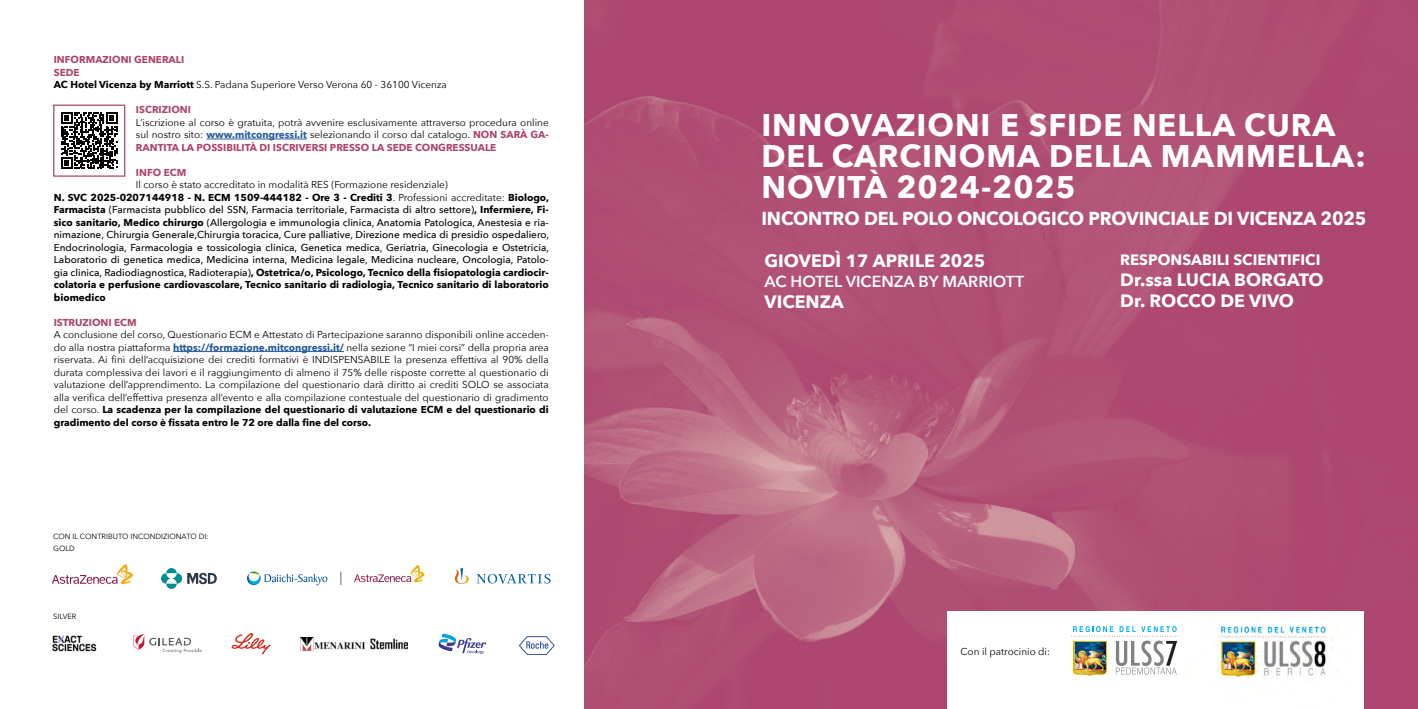
<style>
.page{position:relative;width:1418px;height:709px;background:#fff}
.page>*{position:absolute;margin:0;border:0;box-sizing:border-box;transform-origin:0 0}
.t1{font:700 31.25px/31.2px "Avenir Next";letter-spacing:.03em;color:#fff}
.t2{font:700 18.75px "Avenir Next";letter-spacing:-.01em;color:#fff;scale:.96 1}
.t3{font:700 17.75px/21.4px "Avenir Next";color:#fff}
.t4{font:600 16px "Avenir Next";color:#fff}
.t5{font:700 15px "Avenir Next";color:#fff}
.t6{font:10px/12.5px "Avenir Next";color:#000;text-align:justify}
.t7{font:500 10px/12.5px "Avenir Next";color:#000}
.t8{font:700 10px "Avenir Next";color:#ac446e}
.t9{font:7.5px/12px "Avenir Next";color:#000}
.s1{font-weight:700;color:#ac446e}
.s2{font-weight:700}
.s3{font-weight:700;color:#275b9b}
.s4{font-weight:400}
</style>
<div class="page">
<img style="left:584px;top:0;width:833px;height:709px">
<hr style="left:206px;top:139px;width:101px;height:1px;background:#275b9b">
<hr style="left:173px;top:351px;width:171px;height:1px;background:#275b9b">
<svg style="left:61px;top:112px;width:57px;height:57px"></svg>
<div style="left:53px;top:105px;width:72px;height:72px;border:1px solid #ac446e"></div>
<svg style="left:52px;top:564px;width:81px;height:20px"></svg>
<svg style="left:247px;top:565px;width:178px;height:21px"></svg>
<svg style="left:161px;top:568px;width:56px;height:21px"></svg>
<svg style="left:455px;top:568px;width:95px;height:16px"></svg>
<img style="left:52px;top:635px;width:45px;height:17px">
<svg style="left:133px;top:634px;width:69px;height:19px"></svg>
<img style="left:301px;top:637px;width:107px;height:14px">
<svg style="left:438px;top:633px;width:48px;height:21px"></svg>
<svg style="left:519px;top:636px;width:36px;height:19px"></svg>
<svg style="left:232px;top:633px;width:39px;height:21px"></svg>
<div style="left:947px;top:611px;width:416px;height:98px;background:#fff"></div>
<img style="left:1217px;top:624px;width:115px;height:54px">
<img style="left:1071px;top:626px;width:107px;height:50px">
<p class="t6" style="left:54px;top:53px;width:394px;text-align:left"><span class="s1">INFORMAZIONI GENERALI<br>SEDE<br></span><span class="s2">AC Hotel Vicenza by Marriott</span> S.S. Padana Superiore Verso Verona 60 - 36100 Vicenza</p>
<p class="t8" style="left:136px;top:104px;width:56px">ISCRIZIONI</p>
<p class="t6" style="left:136px;top:116px;width:414px">L’iscrizione al corso è gratuita, potrà avvenire esclusivamente attraverso procedura online sul nostro sito: <span class="s3">www.mitcongressi.it</span> selezionando il corso dal catalogo. <span class="s1">NON SARÀ GA-RANTITA LA POSSIBILITÀ DI ISCRIVERSI PRESSO LA SEDE CONGRESSUALE</span></p>
<p class="t8" style="left:136px;top:166px;width:52px">INFO ECM</p>
<p class="t7" style="left:54px;top:178px;width:497px;text-indent:82px"><span class="s4">Il corso è stato accreditato in modalità RES (Formazione residenziale)<br></span><span class="s2">N. SVC 2025-0207144918 - N. ECM 1509-444182 - Ore 3 - Crediti 3</span><span class="s4">. Professioni accreditate:</span> <span class="s2">Biologo, Farmacista</span> (Farmacista pubblico del SSN, Farmacia territoriale, Farmacista di altro settore)<span class="s2">, Infermiere, Fi&shy;sico sanitario, Medico chirurgo</span> (Allergologia e immunologia clinica, Anatomia Patologica, Anestesia e ria&shy;nimazione, Chirurgia Generale,Chirurgia toracica, Cure palliative, Direzione medica di presidio ospedaliero, Endocrinologia, Farmacologia e tossicologia clinica, Genetica medica, Geriatria, Ginecologia e Ostetricia, Laboratorio di genetica medica, Medicina interna, Medicina legale, Medicina nucleare, Oncologia, Patolo&shy;gia clinica, Radiodiagnostica, Radioterapia)<span class="s2">, Ostetrica/o, Psicologo, Tecnico della fisiopatologia cardiocir&shy;colatoria e perfusione cardiovascolare, Tecnico sanitario di radiologia, Tecnico sanitario di laboratorio biomedico</span></p>
<p class="t8" style="left:54px;top:316px;width:84px">ISTRUZIONI ECM</p>
<p class="t6" style="left:54px;top:328px;width:496px">A conclusione del corso, Questionario ECM e Attestato di Partecipazione saranno disponibili online acceden&shy;do alla nostra piattaforma <span class="s3">https://formazione.mitcongressi.it/</span> nella sezione “I miei corsi” della propria area riservata. Ai fini dell’acquisizione dei crediti formativi è INDISPENSABILE la presenza effettiva al 90% della durata complessiva dei lavori e il raggiungimento di almeno il 75% delle risposte corrette al questionario di valutazione dell’apprendimento. La compilazione del questionario darà diritto ai crediti SOLO se associata alla verifica dell’effettiva presenza all’evento e alla compilazione contestuale del questionario di gradimento del corso. <span class="s2">La scadenza per la compilazione del questionario di valutazione ECM e del questionario di gradimento del corso è fissata entro le 72 ore dalla fine del corso.</span></p>
<p class="t9" style="left:53px;top:531px;width:157px">CON IL CONTRIBUTO INCONDIZIONATO DI:<br>GOLD</p>
<p class="t9" style="left:53px;top:610px;width:25px">SILVER</p>
<h1 class="t1" style="left:761px;top:109px;width:605px">INNOVAZIONI E SFIDE NELLA CURA<br>DEL CARCINOMA DELLA MAMMELLA:<br>NOVITÀ 2024-2025</h1>
<h2 class="t2" style="left:761px;top:206px;width:632px">INCONTRO DEL POLO ONCOLOGICO PROVINCIALE DI VICENZA 2025</h2>
<h3 class="t5" style="left:1120px;top:250px;width:202px">RESPONSABILI SCIENTIFICI</h3>
<h3 class="t3" style="left:1120px;top:269px;width:205px">Dr.ssa LUCIA BORGATO<br>Dr. ROCCO DE VIVO</h3>
<h3 class="t3" style="left:764px;top:250px;width:222px">GIOVEDÌ 17 APRILE 2025</h3>
<h3 class="t4" style="left:764px;top:267px;width:261px">AC HOTEL VICENZA BY MARRIOTT</h3>
<h3 class="t3" style="left:764px;top:291px;width:81px">VICENZA</h3>
<p class="t6" style="left:960px;top:645px;width:91px">Con il patrocinio di:</p>
</div>
